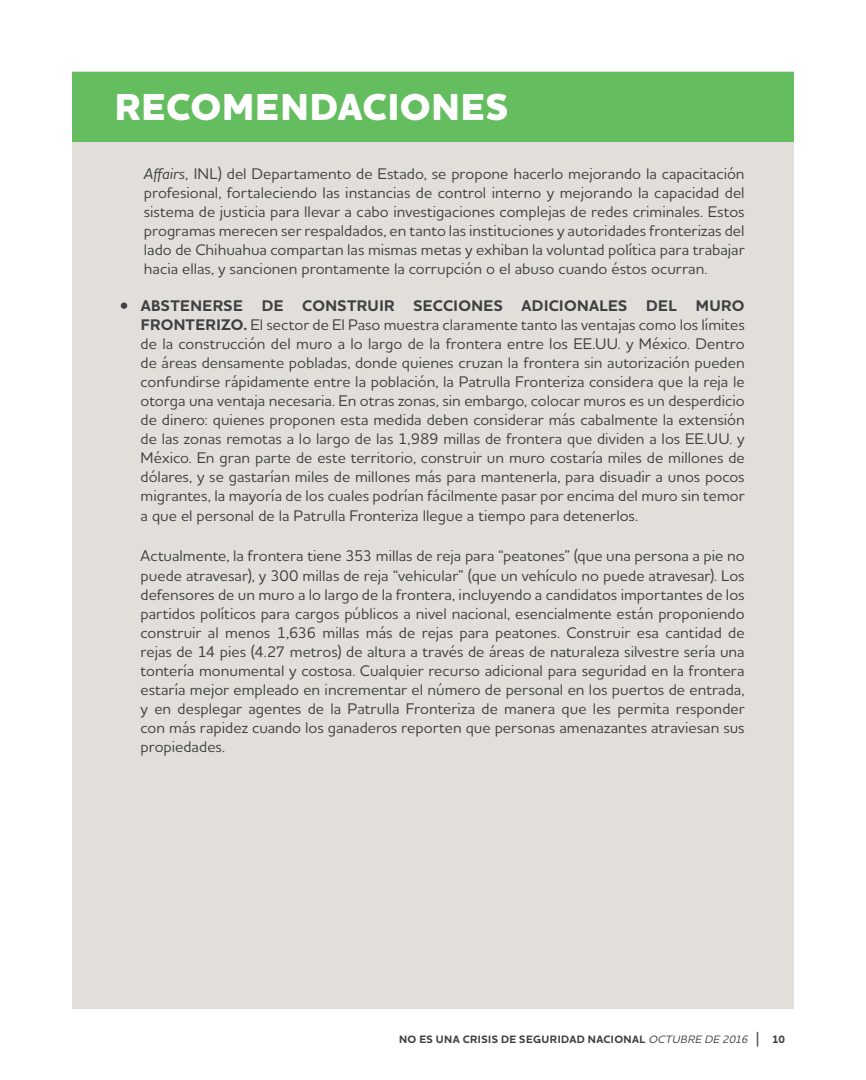
<style>
.page{position:relative;width:866px;height:1080px;background:#fff}
.page>*{position:absolute;margin:0;border:0;box-sizing:border-box;transform-origin:0 0}
.t1{font:800 38.25px "Houschka Alt Pro";letter-spacing:.015em;color:#fff}
.t2{font:500 15.75px/19px "Houschka Alt Pro";color:#404042;text-align:justify}
.t3{font:700 10.95px "Houschka Alt Pro";letter-spacing:.035em;color:#404042}
.s1{font-style:italic}
.s2{font-weight:700}
.s3{font-weight:500;font-style:italic}
.s4{font-weight:500;font-size:16.35px}
</style>
<div class="page">
<div style="left:72px;top:72px;width:721px;height:936px;background:#e2dfdb"></div>
<div style="left:72px;top:72px;width:721px;height:69px;background:#64bd5f"></div>
<h1 class="t1" style="left:115px;top:85px;width:395px">RECOMENDACIONES</h1>
<p class="t2" style="left:144px;top:165px;width:602px"><span class="s1">Affairs,</span> INL) del Departamento de Estado, se propone hacerlo mejorando la capacitación profesional, fortaleciendo las instancias de control interno y mejorando la capacidad del sistema de justicia para llevar a cabo investigaciones complejas de redes criminales. Estos programas merecen ser respaldados, en tanto las instituciones y autoridades fronterizas del lado de Chihuahua compartan las mismas metas y exhiban la voluntad política para trabajar hacia ellas, y sancionen prontamente la corrupción o el abuso cuando éstos ocurran.</p>
<p class="t2" style="left:140px;top:297px;width:605px;text-indent:-20px">• <span class="s2">ABSTENERSE DE CONSTRUIR SECCIONES ADICIONALES DEL MURO FRONTERIZO.</span> El sector de El Paso muestra claramente tanto las ventajas como los límites de la construcción del muro a lo largo de la frontera entre los EE.UU. y México. Dentro de áreas densamente pobladas, donde quienes cruzan la frontera sin autorización pueden confundirse rápidamente entre la población, la Patrulla Fronteriza considera que la reja le otorga una ventaja necesaria. En otras zonas, sin embargo, colocar muros es un desperdicio de dinero: quienes proponen esta medida deben considerar más cabalmente la extensión de las zonas remotas a lo largo de las 1,989 millas de frontera que dividen a los EE.UU. y México. En gran parte de este territorio, construir un muro costaría miles de millones de dólares, y se gastarían miles de millones más para mantenerla, para disuadir a unos pocos migrantes, la mayoría de los cuales podrían fácilmente pasar por encima del muro sin temor a que el personal de la Patrulla Fronteriza llegue a tiempo para detenerlos.</p>
<p class="t2" style="left:140px;top:548px;width:605px">Actualmente, la frontera tiene 353 millas de reja para “peatones” (que una persona a pie no puede atravesar), y 300 millas de reja “vehicular” (que un vehículo no puede atravesar). Los defensores de un muro a lo largo de la frontera, incluyendo a candidatos importantes de los partidos políticos para cargos públicos a nivel nacional, esencialmente están proponiendo construir al menos 1,636 millas más de rejas para peatones. Construir esa cantidad de rejas de 14 pies (4.27 metros) de altura a través de áreas de naturaleza silvestre sería una tontería monumental y costosa. Cualquier recurso adicional para seguridad en la frontera estaría mejor empleado en incrementar el número de personal en los puertos de entrada, y en desplegar agentes de la Patrulla Fronteriza de manera que les permita responder con más rapidez cuando los ganaderos reporten que personas amenazantes atraviesan sus propiedades.</p>
<p class="t3" style="left:399px;top:1033px;width:387px">NO ES UNA CRISIS DE SEGURIDAD NACIONAL <span class="s3">OCTUBRE DE 2016</span> <span class="s4">|</span> 10</p>
</div>
